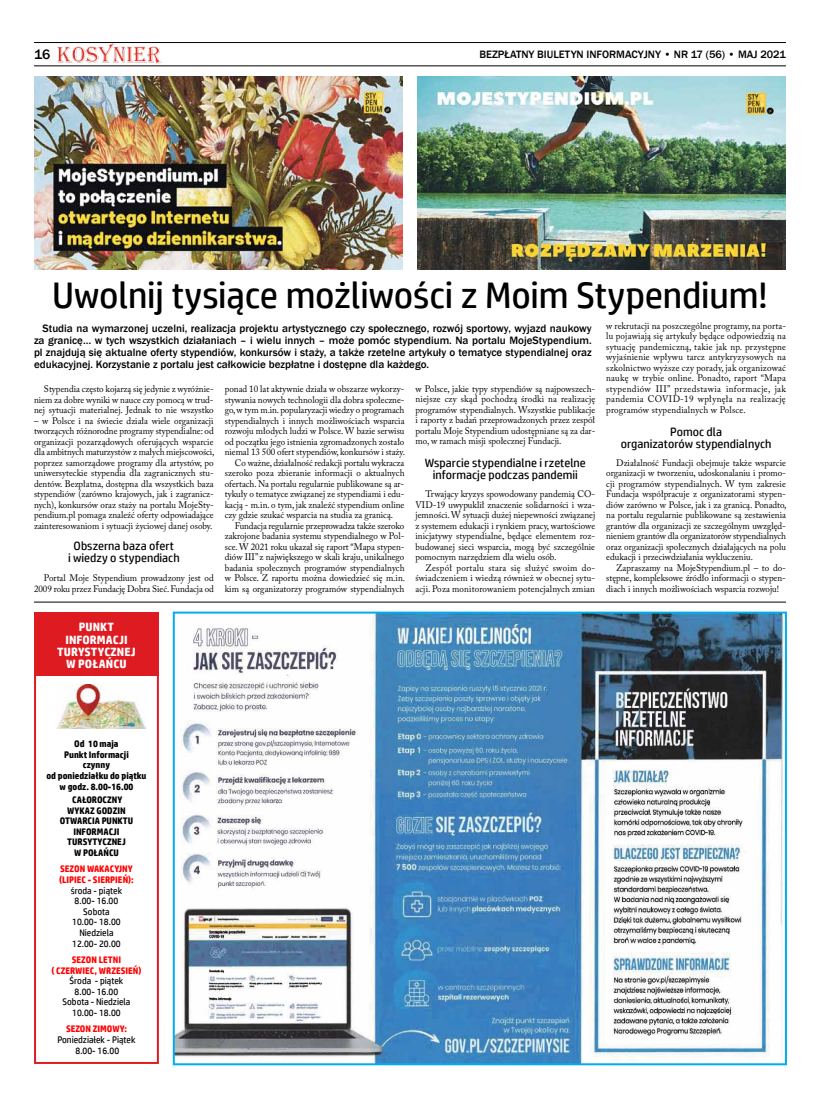
<style>
.page{position:relative;width:820px;height:1106px;background:#fff}
.page>*{position:absolute;margin:0;border:0;box-sizing:border-box;transform-origin:0 0}
.t1{font:37px "HP Simplified";letter-spacing:-.005em;color:#000}
.t2{font:500 14px "Franklin Gothic";color:#000}
.t3{font:12px/12px "HP Simplified";color:#000;text-align:center}
.t4{font:700 12px/12.1px "HP Simplified";letter-spacing:.005em;color:#fff;text-align:center}
.t5{font:500 11px/12px "Franklin Gothic";color:#000;text-align:justify}
.t6{font:9.5px/10.5px "Adobe Caslon Pro";color:#000;text-align:justify;scale:.95 1}
.t7{font:9.5px/10.6px "HP Simplified";color:#000;text-align:center;scale:.95 1}
.t8{font:700 9.5px/10.6px "HP Simplified";color:#000;text-align:center;scale:.95 1}
.t9{font:700 9.5px/10.6px "HP Simplified";color:#f00;scale:.95 1}
</style>
<div class="page">
<img style="left:57px;top:43px;width:104px;height:21px">
<hr style="left:34px;top:42px;width:751px;height:1px;background:#000">
<hr style="left:34px;top:66px;width:751px;height:1px;background:#000">
<div style="left:34px;top:612px;width:125px;height:63px;background:#df1b22"></div>
<div style="left:34px;top:612px;width:125px;height:451px;border:2px solid #df1b22"></div>
<img style="left:34px;top:77px;width:368px;height:192px">
<img style="left:417px;top:77px;width:368px;height:192px">
<hr style="left:34px;top:601px;width:751px;height:1px;background:#000">
<img style="left:57px;top:684px;width:89px;height:45px">
<img style="left:176px;top:614px;width:607px;height:448px">
<div style="left:173px;top:611px;width:613px;height:454px;border:2px solid #00aeef"></div>
<h2 class="t2" style="left:34px;top:46px;width:18px">16</h2>
<p class="t5" style="left:479px;top:48px;width:308px">Bezpłatny biuletyn informacyjny • nr 17 (56) • maj 2021</p>
<h1 class="t1" style="left:52px;top:274px;width:717px">Uwolnij tysiące możliwości z Moim Stypendium!</h1>
<p class="t5" style="left:34px;top:322px;width:559px;text-indent:9px">Studia na wymarzonej uczelni, realizacja projektu artystycznego czy społecznego, rozwój sportowy, wyjazd naukowy za granicę… w tych wszystkich działaniach – i wielu innych – może pomóc stypendium. Na portalu MojeStypendium. pl znajdują się aktualne oferty stypendiów, konkursów i staży, a także rzetelne artykuły o tematyce stypendialnej oraz edukacyjnej. Korzystanie z portalu jest całkowicie bezpłatne i dostępne dla każdego.</p>
<p class="t6" style="left:606px;top:320px;width:191px">w rekrutacji na poszczególne programy, na porta&shy;lu pojawiają się artykuły będące odpowiedzią na sytuację pandemiczną, takie jak np. przystępne wyjaśnienie wpływu tarcz antykryzysowych na szkolnictwo wyższe czy porady, jak organizować naukę w trybie online. Ponadto, raport “Mapa stypendiów III” przedstawia informacje, jak pandemia COVID-19 wpłynęła na realizację programów stypendialnych w Polsce.</p>
<p class="t3" style="left:620px;top:425px;width:152px">Pomoc dla<br>organizatorów stypendialnych</p>
<p class="t6" style="left:606px;top:457px;width:191px;text-indent:10px">Działalność Fundacji obejmuje także wsparcie organizacji w tworzeniu, udoskonalaniu i promo&shy;cji programów stypendialnych. W tym zakresie Fundacja współpracuje z organizatorami stypen&shy;diów zarówno w Polsce, jak i za granicą. Ponadto, na portalu regularnie publikowane są zestawienia grantów dla organizacji ze szczególnym uwzględ&shy;nieniem grantów dla organizatorów stypendialnych oraz organizacji społecznych działających na polu edukacji i przeciwdziałania wykluczeniu.</p>
<p class="t6" style="left:606px;top:562px;width:190px;text-indent:10px">Zapraszamy na MojeStypendium.pl – to do&shy;stępne, kompleksowe źródło informacji o stypen&shy;diach i innych możliwościach wsparcia rozwoju!</p>
<p class="t6" style="left:415px;top:383px;width:191px">w Polsce, jakie typy stypendiów są najpowszech&shy;niejsze czy skąd pochodzą środki na realizację programów stypendialnych. Wszystkie publikacje i raporty z badań przeprowadzonych przez zespół portalu Moje Stypendium udostępniane są za dar&shy;mo, w ramach misji społecznej Fundacji.</p>
<p class="t3" style="left:424px;top:457px;width:162px">Wsparcie stypendialne i rzetelne informacje podczas pandemii</p>
<p class="t6" style="left:415px;top:488px;width:190px;text-indent:10px">Trwający kryzys spowodowany pandemią CO-VID-19 uwypuklił znaczenie solidarności i wza&shy;jemności. W sytuacji dużej niepewności związanej z systemem edukacji i rynkiem pracy, wartościowe inicjatywy stypendialne, będące elementem roz&shy;budowanej sieci wsparcia, mogą być szczególnie pomocnym narzędziem dla wielu osób.</p>
<p class="t6" style="left:415px;top:562px;width:190px;text-indent:10px">Zespół portalu stara się służyć swoim do&shy;świadczeniem i wiedzą również w obecnej sytu&shy;acji. Poza monitorowaniem potencjalnych zmian</p>
<p class="t6" style="left:225px;top:383px;width:190px">ponad 10 lat aktywnie działa w obszarze wykorzy-</p>
<p class="t6" style="left:225px;top:394px;width:191px">stywania nowych technologii dla dobra społeczne-</p>
<p class="t6" style="left:225px;top:404px;width:190px">go, w tym m.in. popularyzacji wiedzy o programach</p>
<p class="t6" style="left:225px;top:415px;width:191px">stypendialnych i innych możliwościach wsparcia</p>
<p class="t6" style="left:225px;top:425px;width:190px">rozwoju młodych ludzi w Polsce. W bazie serwisu</p>
<p class="t6" style="left:225px;top:436px;width:190px">od początku jego istnienia zgromadzonych zostało</p>
<p class="t6" style="left:225px;top:446px;width:191px">niemal 13 500 ofert stypendiów, konkursów i staży.</p>
<p class="t6" style="left:234px;top:457px;width:180px">Co ważne, działalność redakcji portalu wykracza</p>
<p class="t6" style="left:225px;top:467px;width:191px">szeroko poza zbieranie informacji o aktualnych</p>
<p class="t6" style="left:225px;top:478px;width:190px">ofertach. Na portalu regularnie publikowane są ar-</p>
<p class="t6" style="left:225px;top:488px;width:190px">tykuły o tematyce związanej ze stypendiami i edu-</p>
<p class="t6" style="left:225px;top:499px;width:190px">kacją - m.in. o tym, jak znaleźć stypendium online</p>
<p class="t6" style="left:225px;top:509px;width:179px">czy gdzie szukać wsparcia na studia za granicą.</p>
<p class="t6" style="left:234px;top:520px;width:180px">Fundacja regularnie przeprowadza także szeroko</p>
<p class="t6" style="left:225px;top:530px;width:190px">zakrojone badania systemu stypendialnego w Pol-</p>
<p class="t6" style="left:225px;top:541px;width:190px">sce. W 2021 roku ukazał się raport “Mapa stypen-</p>
<p class="t6" style="left:225px;top:551px;width:190px">diów III” z największego w skali kraju, unikalnego</p>
<p class="t6" style="left:225px;top:562px;width:191px">badania społecznych programów stypendialnych</p>
<p class="t6" style="left:225px;top:572px;width:191px">w Polsce. Z raportu można dowiedzieć się m.in.</p>
<p class="t6" style="left:225px;top:583px;width:190px">kim są organizatorzy programów stypendialnych</p>
<p class="t6" style="left:34px;top:383px;width:191px;text-indent:10px">Stypendia często kojarzą się jedynie z wyróżnie&shy;niem za dobre wyniki w nauce czy pomocą w trud&shy;nej sytuacji materialnej. Jednak to nie wszystko</p>
<p class="t6" style="left:34px;top:415px;width:191px">– w Polsce i na świecie działa wiele organizacji tworzących różnorodne programy stypendialne: od organizacji pozarządowych oferujących wsparcie dla ambitnych maturzystów z małych miejscowości, poprzez samorządowe programy dla artystów, po uniwersyteckie stypendia dla zagranicznych stu&shy;dentów. Bezpłatna, dostępna dla wszystkich baza stypendiów (zarówno krajowych, jak i zagranicz&shy;nych), konkursów oraz staży na portalu MojeSty&shy;pendium.pl pomaga znaleźć oferty odpowiadające zainteresowaniom i sytuacji życiowej danej osoby.</p>
<p class="t3" style="left:68px;top:539px;width:113px">Obszerna baza ofert<br>i wiedzy o stypendiach</p>
<p class="t6" style="left:34px;top:572px;width:191px;text-align:right">Portal Moje Stypendium prowadzony jest od<br>2009 roku przez Fundację Dobra Sieć. Fundacja od</p>
<p class="t4" style="left:57px;top:621px;width:80px">PUNKT<br>INFORMACJI<br>TURYSTYCZNEJ<br>W POŁAŃCU</p>
<p class="t8" style="left:46px;top:738px;width:107px">Od 10 maja<br>Punkt Informacji<br>czynny<br>od poniedziałku do piątku w godz. 8.00-16.00</p>
<p class="t8" style="left:60px;top:794px;width:79px">CAŁOROCZNY<br>WYKAZ GODZIN<br>OTWARCIA PUNKTU<br>INFORMACJI<br>TURSYTYCZNEJ<br>W POŁAŃCU</p>
<p class="t9" style="left:59px;top:863px;width:80px">SEZON WAKACYJNY (LIPIEC - SIERPIEŃ):</p>
<p class="t7" style="left:71px;top:884px;width:55px">środa - piątek<br>8.00- 16.00<br>Sobota<br>10.00- 18.00<br>Niedziela<br>12.00- 20.00</p>
<p class="t9" style="left:51px;top:954px;width:96px;text-align:center">SEZON LETNI<br>( CZERWIEC, WRZESIEŃ)</p>
<p class="t7" style="left:63px;top:975px;width:73px">Środa - piątek<br>8.00- 16.00<br>Sobota - Niedziela<br>10.00- 18.00</p>
<p class="t9" style="left:66px;top:1023px;width:66px">SEZON ZIMOWY:</p>
<p class="t7" style="left:57px;top:1034px;width:84px">Poniedziałek - Piątek<br>8.00- 16.00</p>
</div>
